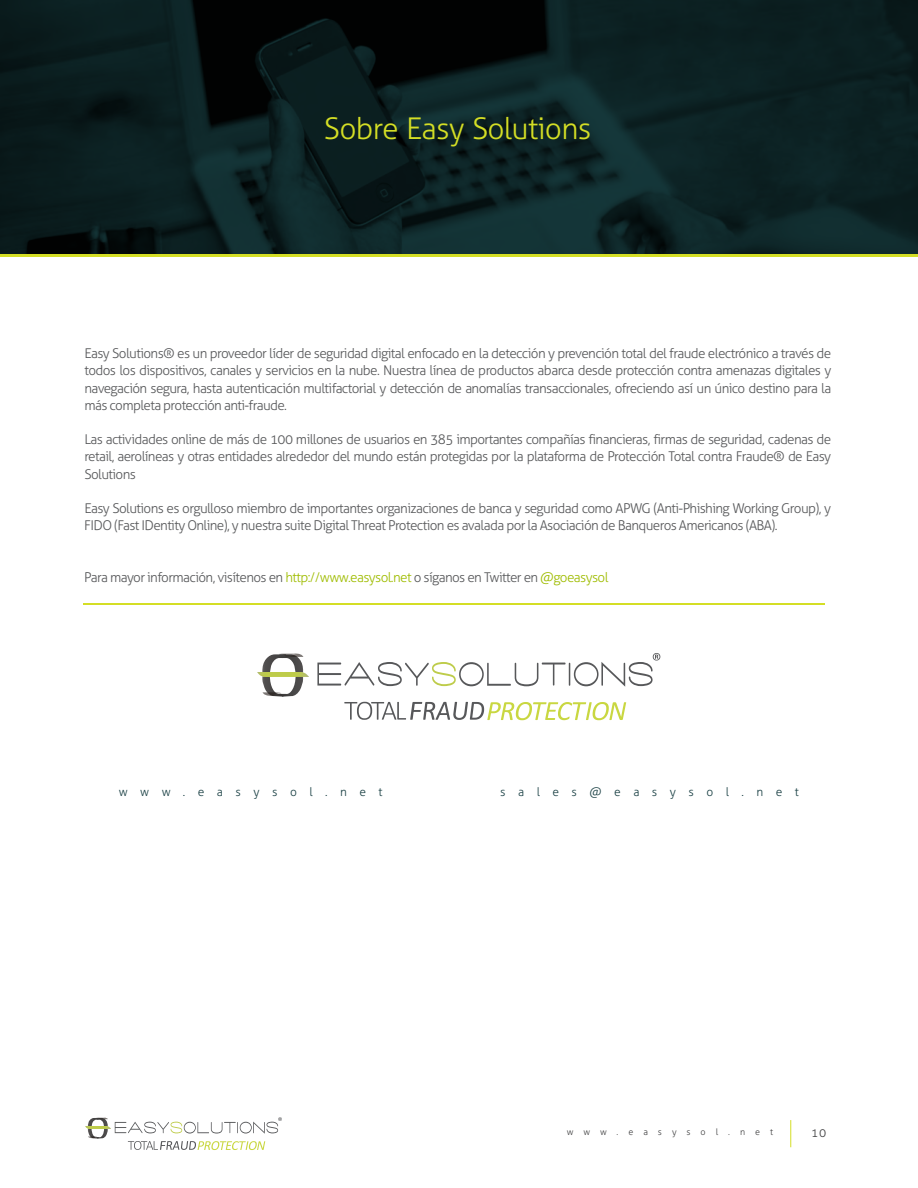
<style>
.page{position:relative;width:918px;height:1188px;background:#fff}
.page>*{position:absolute;margin:0;border:0;box-sizing:border-box;transform-origin:0 0}
.t1{font:300 30px "Aller";letter-spacing:-.025em;color:#d4de25}
.t2{font:300 13.5px/17.2px "Aller";letter-spacing:-.045em;color:#58595b;text-align:justify}
.t3{font:300 12px "Aller";letter-spacing:1.04em;color:#1a4044}
.t4{font:300 12px "Aller";color:#404041}
.t5{font:300 9px "Aller";letter-spacing:1.105em;color:#404041}
.s1{color:#9fbc00}
</style>
<div class="page">
<img style="left:0;top:0;width:918px;height:254px">
<hr style="left:0;top:254px;width:918px;height:2px;background:#d4de25">
<svg style="left:88px;top:1117px;width:20px;height:22px"></svg>
<svg style="left:115px;top:1117px;width:167px;height:17px"></svg>
<svg style="left:128px;top:1141px;width:137px;height:9px"></svg>
<svg style="left:790px;top:1120px;width:1px;height:27px"></svg>
<img style="left:258px;top:672px;width:50px;height:4px">
<svg style="left:262px;top:653px;width:41px;height:44px"></svg>
<svg style="left:317px;top:653px;width:343px;height:34px"></svg>
<svg style="left:344px;top:702px;width:282px;height:18px"></svg>
<hr style="left:84px;top:603px;width:741px;height:2px;background:#d4de25">
<h1 class="t1" style="left:324px;top:117px;width:269px">Sobre Easy Solutions</h1>
<p class="t2" style="left:84px;top:346px;width:748px">Easy Solutions® es un proveedor líder de seguridad digital enfocado en la detección y prevención total del fraude electrónico a través de todos los dispositivos, canales y servicios en la nube. Nuestra línea de productos abarca desde protección contra amenazas digitales y navegación segura, hasta autenticación multifactorial y detección de anomalías transaccionales, ofreciendo así un único destino para la más completa protección anti-fraude.</p>
<p class="t2" style="left:84px;top:432px;width:748px">Las actividades online de más de 100 millones de usuarios en 385 importantes compañías financieras, firmas de seguridad, cadenas de retail, aerolíneas y otras entidades alrededor del mundo están protegidas por la plataforma de Protección Total contra Fraude® de Easy Solutions</p>
<p class="t2" style="left:84px;top:501px;width:748px">Easy Solutions es orgulloso miembro de importantes organizaciones de banca y seguridad como APWG (Anti-Phishing Working Group), y<br>FIDO (Fast IDentity Online), y nuestra suite Digital Threat Protection es avalada por la Asociación de Banqueros Americanos (ABA).</p>
<p class="t2" style="left:84px;top:570px;width:526px">Para mayor información, visítenos en <span class="s1">http://www.easysol.net</span> o síganos en Twitter en <span class="s1">@goeasysol</span></p>
<p class="t3" style="left:119px;top:787px;width:265px">www.easysol.net</p>
<p class="t3" style="left:500px;top:787px;width:300px">sales@easysol.net</p>
<p class="t5" style="left:567px;top:1128px;width:208px">www.easysol.net</p>
<p class="t4" style="left:811px;top:1128px;width:17px">10</p>
</div>
